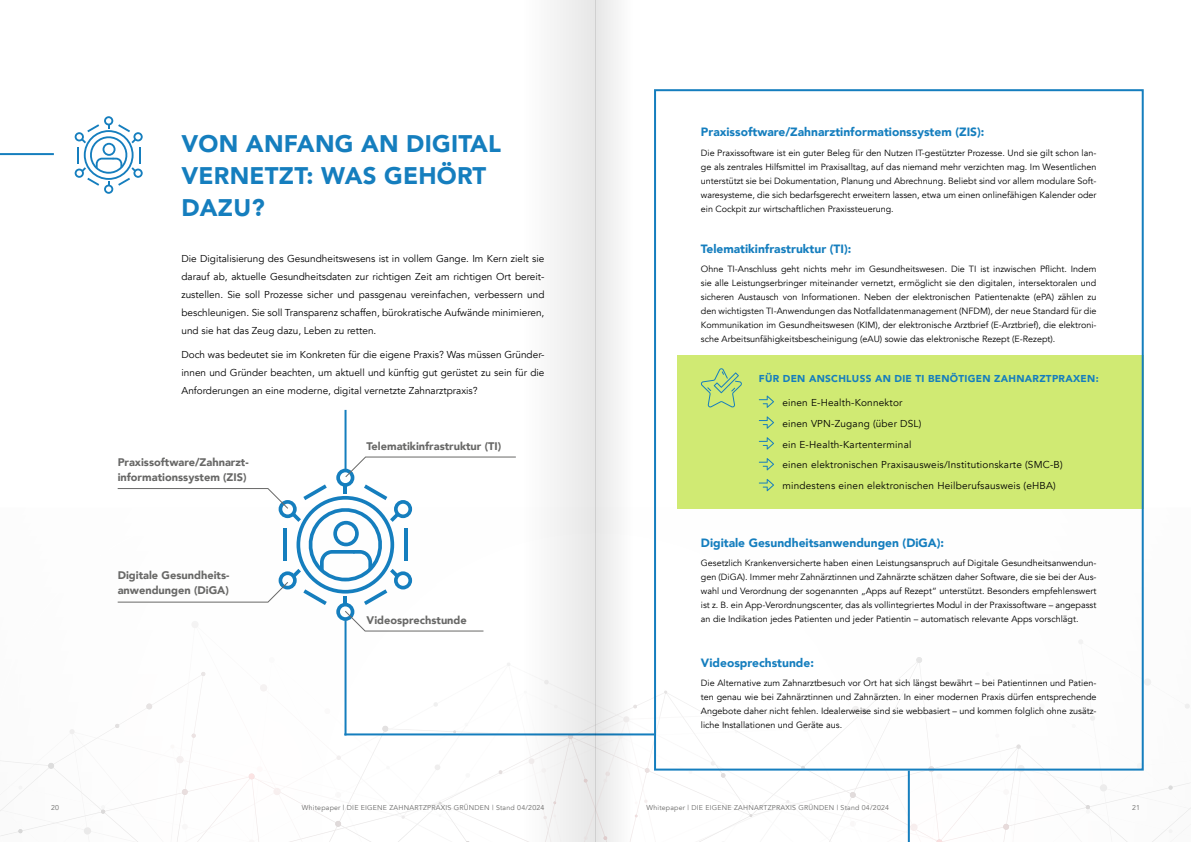
<style>
.page{position:relative;width:1191px;height:842px;background:#fff}
.page>*{position:absolute;margin:0;border:0;box-sizing:border-box;transform-origin:0 0}
.t1{font:900 24px/32px "Avenir";letter-spacing:.01em;color:#157ebe}
.t2{font:900 12px "Avenir";color:#157ebe}
.t3{font:900 11px/15px "Avenir";color:#686867}
.t4{font:10px/18px "Avenir";letter-spacing:.02em;color:#000;text-align:justify}
.t5{font:900 10px "Avenir";letter-spacing:.03em;color:#157ebe}
.t6{font:9px/14px "Avenir";color:#000;text-align:justify}
.t7{font:7px "Avenir";letter-spacing:.03em;color:#686867}
</style>
<div class="page">
<svg style="left:0;top:675px;width:336px;height:167px"></svg>
<svg style="left:248px;top:766px;width:15px;height:14px"></svg>
<svg style="left:48px;top:763px;width:6px;height:6px"></svg>
<svg style="left:146px;top:703px;width:6px;height:6px"></svg>
<svg style="left:177px;top:778px;width:11px;height:17px"></svg>
<svg style="left:101px;top:805px;width:4px;height:9px"></svg>
<svg style="left:18px;top:829px;width:5px;height:4px"></svg>
<svg style="left:115px;top:724px;width:4px;height:4px"></svg>
<svg style="left:191px;top:733px;width:5px;height:5px"></svg>
<svg style="left:201px;top:672px;width:4px;height:4px"></svg>
<svg style="left:1078px;top:640px;width:5px;height:4px"></svg>
<svg style="left:844px;top:662px;width:340px;height:180px"></svg>
<svg style="left:916px;top:657px;width:6px;height:6px"></svg>
<svg style="left:933px;top:839px;width:10px;height:3px"></svg>
<svg style="left:1003px;top:824px;width:11px;height:17px"></svg>
<svg style="left:928px;top:766px;width:14px;height:13px"></svg>
<svg style="left:852px;top:706px;width:14px;height:10px"></svg>
<svg style="left:1016px;top:744px;width:4px;height:5px"></svg>
<svg style="left:1085px;top:805px;width:5px;height:9px"></svg>
<svg style="left:1120px;top:665px;width:71px;height:154px"></svg>
<img style="left:344px;top:705px;width:29px;height:31px">
<svg style="left:434px;top:702px;width:4px;height:4px"></svg>
<img style="left:486px;top:773px;width:12px;height:56px">
<img style="left:436px;top:779px;width:50px;height:62px">
<svg style="left:382px;top:726px;width:9px;height:7px"></svg>
<svg style="left:335px;top:821px;width:6px;height:6px"></svg>
<img style="left:854px;top:798px;width:1px;height:44px">
<svg style="left:854px;top:815px;width:2px;height:12px"></svg>
<img style="left:833px;top:731px;width:21px;height:51px">
<img style="left:833px;top:744px;width:9px;height:22px">
<img style="left:726px;top:724px;width:34px;height:20px">
<img style="left:828px;top:731px;width:15px;height:13px">
<img style="left:726px;top:770px;width:4px;height:59px">
<img style="left:754px;top:744px;width:76px;height:71px">
<img style="left:730px;top:784px;width:25px;height:43px">
<img style="left:829px;top:782px;width:25px;height:60px">
<svg style="left:829px;top:840px;width:12px;height:2px"></svg>
<svg style="left:850px;top:792px;width:6px;height:6px"></svg>
<svg style="left:498px;top:690px;width:228px;height:152px"></svg>
<div style="left:677px;top:355px;width:466px;height:154px;background:#d0ea73"></div>
<div style="left:654px;top:89px;width:489px;height:681px;border:2px solid #157ebe"></div>
<hr style="left:344px;top:620px;width:2px;height:115px;background:#157ebe">
<hr style="left:908px;top:771px;width:2px;height:71px;background:#157ebe">
<hr style="left:344px;top:410px;width:2px;height:61px;background:#157ebe">
<hr style="left:344px;top:733px;width:310px;height:2px;background:#157ebe">
<hr style="left:0;top:153px;width:54px;height:2px;background:#157ebe">
<svg style="left:75px;top:116px;width:68px;height:78px"></svg>
<svg style="left:759px;top:395px;width:15px;height:13px"></svg>
<svg style="left:759px;top:416px;width:15px;height:13px"></svg>
<svg style="left:759px;top:437px;width:15px;height:13px"></svg>
<svg style="left:759px;top:458px;width:15px;height:12px"></svg>
<svg style="left:759px;top:479px;width:15px;height:12px"></svg>
<svg style="left:701px;top:368px;width:41px;height:40px"></svg>
<svg style="left:117px;top:456px;width:399px;height:176px"></svg>
<div style="left:595px;top:0;width:39px;height:842px;background:#f3f3f3"></div>
<div style="left:520px;top:0;width:75px;height:842px;background:#f3f3f3"></div>
<h1 class="t1" style="left:181px;top:127px;width:321px">VON ANFANG AN DIGITAL<br>VERNETZT: WAS GEHÖRT<br>DAZU?</h1>
<p class="t4" style="left:181px;top:250px;width:364px">Die Digitalisierung des Gesundheitswesens ist in vollem Gange. Im Kern zielt sie darauf ab, aktuelle Gesundheitsdaten zur richtigen Zeit am richtigen Ort bereit&shy;zustellen. Sie soll Prozesse sicher und passgenau vereinfachen, verbessern und beschleunigen. Sie soll Transparenz schaffen, bürokratische Aufwände minimieren, und sie hat das Zeug dazu, Leben zu retten.</p>
<p class="t4" style="left:181px;top:346px;width:364px">Doch was bedeutet sie im Konkreten für die eigene Praxis? Was müssen Gründer&shy;innen und Gründer beachten, um aktuell und künftig gut gerüstet zu sein für die Anforderungen an eine moderne, digital vernetzte Zahnarztpraxis?</p>
<p class="t3" style="left:118px;top:454px;width:132px">Praxissoftware/Zahnarzt&shy;informationssystem (ZIS)</p>
<p class="t3" style="left:118px;top:567px;width:113px">Digitale Gesundheits&shy;anwendungen (DiGA)</p>
<p class="t3" style="left:366px;top:438px;width:136px">Telematikinfrastruktur (TI)</p>
<p class="t3" style="left:366px;top:612px;width:102px">Videosprechstunde</p>
<h2 class="t2" style="left:701px;top:122px;width:285px">Praxissoftware/Zahnarztinformationssystem (ZIS):</h2>
<p class="t6" style="left:701px;top:146px;width:397px">Die Praxissoftware ist ein guter Beleg für den Nutzen IT-gestützter Prozesse. Und sie gilt schon lan&shy;ge als zentrales Hilfsmittel im Praxisalltag, auf das niemand mehr verzichten mag. Im Wesentlichen unterstützt sie bei Dokumentation, Planung und Abrechnung. Beliebt sind vor allem modulare Soft&shy;waresysteme, die sich bedarfsgerecht erweitern lassen, etwa um einen onlinefähigen Kalender oder ein Cockpit zur wirtschaftlichen Praxissteuerung.</p>
<h2 class="t2" style="left:701px;top:238px;width:152px">Telematikinfrastruktur (TI):</h2>
<p class="t6" style="left:701px;top:262px;width:397px">Ohne TI-Anschluss geht nichts mehr im Gesundheitswesen. Die TI ist inzwischen Pflicht. Indem sie alle Leistungserbringer miteinander vernetzt, ermöglicht sie den digitalen, intersektoralen und sicheren Austausch von Informationen. Neben der elektronischen Patientenakte (ePA) zählen zu den wichtigsten TI-Anwendungen das Notfalldatenmanagement (NFDM), der neue Standard für die Kommunikation im Gesundheitswesen (KIM), der elektronische Arztbrief (E-Arztbrief), die elektroni&shy;sche Arbeitsunfähigkeitsbescheinigung (eAU) sowie das elektronische Rezept (E-Rezept).</p>
<p class="t5" style="left:759px;top:370px;width:341px">FÜR DEN ANSCHLUSS AN DIE TI BENÖTIGEN ZAHNARZTPRAXEN:</p>
<p class="t4" style="left:782px;top:392px;width:282px;line-height:20.8px;text-align:left">einen E-Health-Konnektor<br>einen VPN-Zugang (über DSL)<br>ein E-Health-Kartenterminal<br>einen elektronischen Praxisausweis/Institutionskarte (SMC-B) mindestens einen elektronischen Heilberufsausweis (eHBA)</p>
<h2 class="t2" style="left:701px;top:532px;width:245px">Digitale Gesundheitsanwendungen (DiGA):</h2>
<p class="t6" style="left:701px;top:556px;width:397px">Gesetzlich Krankenversicherte haben einen Leistungsanspruch auf Digitale Gesundheitsanwendun&shy;gen (DiGA). Immer mehr Zahnärztinnen und Zahnärzte schätzen daher Software, die sie bei der Aus&shy;wahl und Verordnung der sogenannten „Apps auf Rezept“ unterstützt. Besonders empfehlenswert ist z. B. ein App-Verordnungscenter, das als vollintegriertes Modul in der Praxissoftware – angepasst an die Indikation jedes Patienten und jeder Patientin – automatisch relevante Apps vorschlägt.</p>
<h2 class="t2" style="left:701px;top:652px;width:115px">Videosprechstunde:</h2>
<p class="t6" style="left:701px;top:676px;width:397px">Die Alternative zum Zahnarztbesuch vor Ort hat sich längst bewährt – bei Patientinnen und Patien&shy;ten genau wie bei Zahnärztinnen und Zahnärzten. In einer modernen Praxis dürfen entsprechende Angebote daher nicht fehlen. Idealerweise sind sie webbasiert – und kommen folglich ohne zusätz&shy;liche Installationen und Geräte aus.</p>
<p class="t7" style="left:51px;top:803px;width:9px">20</p>
<p class="t7" style="left:302px;top:803px;width:244px">Whitepaper | DIE EIGENE ZAHNARTZPRAXIS GRÜNDEN | Stand 04/2024</p>
<p class="t7" style="left:646px;top:803px;width:244px">Whitepaper | DIE EIGENE ZAHNARTZPRAXIS GRÜNDEN | Stand 04/2024</p>
<p class="t7" style="left:1132px;top:803px;width:9px">21</p>
</div>
